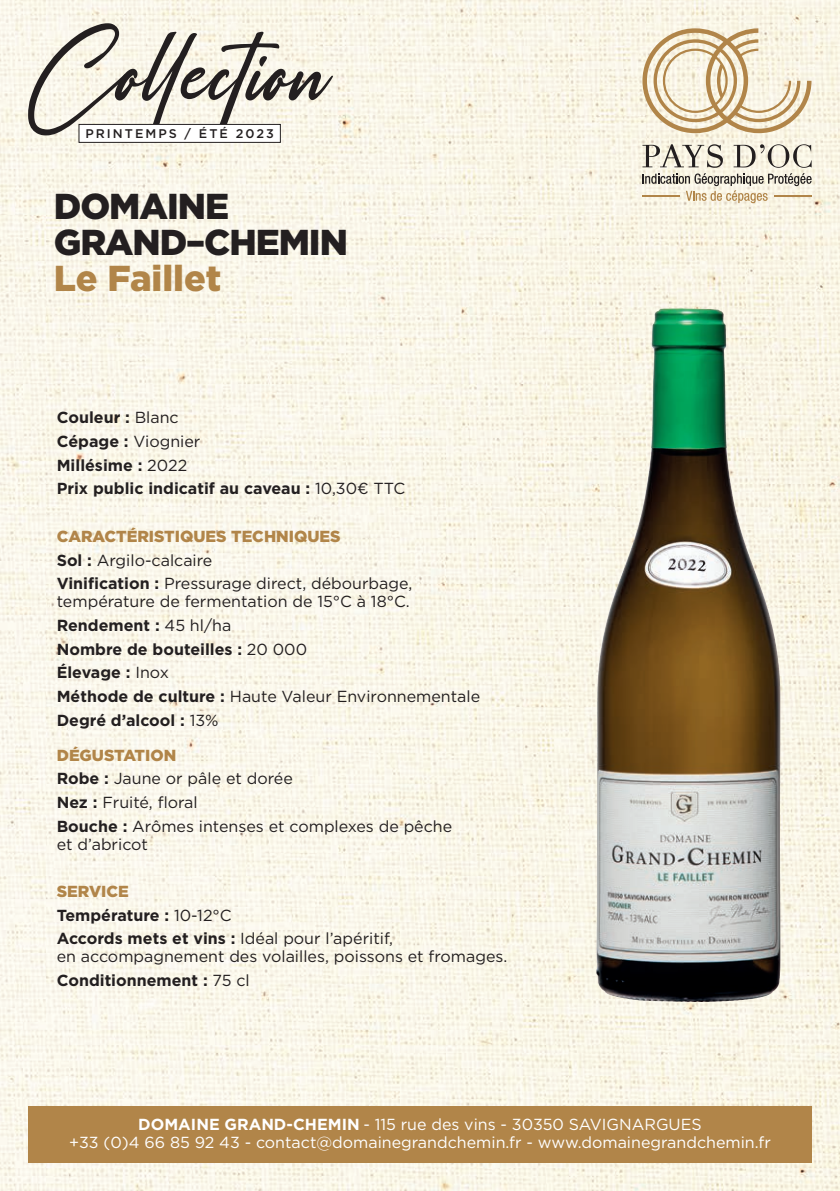
<style>
.page{position:relative;width:840px;height:1191px;background:#fff}
.page>*{position:absolute;margin:0;border:0;box-sizing:border-box;transform-origin:0 0}
.t1{font:138.4px "Rosellinda Alyamore";color:#231f20}
.t2{font:900 36px/36px "Gotham";letter-spacing:-.03em;color:#231f20}
.t3{font:900 36px "Gotham";color:#b18549}
.t4{font:16px/23.6px "Gotham";color:#231f20}
.t5{font:700 16px/23.6px "Gotham";color:#231f20}
.t6{font:16px/18px "Gotham";color:#fff;text-align:center}
.t7{font:500 12.6px "Gotham";letter-spacing:.16em;color:#231f20}
.s1{font-weight:400}
.s2{font-weight:900;color:#b18549}
.s3{font-weight:700}
</style>
<div class="page">
<img style="left:0;top:0;width:839px;height:1191px">
<svg style="left:642px;top:28px;width:169px;height:105px;background:#e6d8bd"></svg>
<svg style="left:642px;top:144px;width:169px;height:59px;background:#d3cdbd"></svg>
<hr style="left:642px;top:196px;width:37px;height:1px;background:#b18549">
<hr style="left:774px;top:196px;width:37px;height:1px;background:#b18549">
<div style="left:79px;top:124px;width:201px;height:18px;background:#fff"></div>
<div style="left:79px;top:124px;width:201px;height:19px;border:1px solid #231f20"></div>
<div style="left:28px;top:1106px;width:783px;height:56px;background:#b18549"></div>
<img style="left:637px;top:308px;width:43px;height:219px">
<h1 class="t1" style="left:28px;top:-5px;width:304px">Collection</h1>
<p class="t7" style="left:85px;top:125px;width:190px">PRINTEMPS / ÉTÉ 2023</p>
<h2 class="t2" style="left:54px;top:188px;width:295px">DOMAINE<br>GRAND–CHEMIN</h2>
<h2 class="t3" style="left:54px;top:253px;width:169px">Le Faillet</h2>
<p class="t5" style="left:57px;top:406px;width:350px">Couleur : <span class="s1">Blanc<br></span>Cépage : <span class="s1">Viognier<br></span>Millésime : <span class="s1">2022<br></span>Prix public indicatif au caveau : <span class="s1">10,30€ TTC</span></p>
<p class="t4" style="left:57px;top:524px;width:357px"><span class="s2">CARACTÉRISTIQUES TECHNIQUES<br></span><span class="s3">Sol :</span> Argilo-calcaire<br><span class="s3">Vinification :</span> Pressurage direct, débourbage,</p>
<p class="t4" style="left:57px;top:589px;width:425px">température de fermentation de 15°C à 18°C.<br><span class="s3">Rendement :</span> 45 hl/ha<br><span class="s3">Nombre de bouteilles :</span> 20 000<br><span class="s3">Élevage :</span> Inox<br><span class="s3">Méthode de culture :</span> Haute Valeur Environnementale<br><span class="s3">Degré d’alcool :</span> 13%</p>
<p class="t4" style="left:57px;top:743px;width:397px"><span class="s2">DÉGUSTATION<br></span><span class="s3">Robe :</span> Jaune or pâle et dorée<br><span class="s3">Nez :</span> Fruité, floral<br><span class="s3">Bouche :</span> Arômes intenses et complexes de pêche</p>
<p class="t4" style="left:57px;top:832px;width:93px">et d’abricot</p>
<p class="t5" style="left:57px;top:879px;width:338px"><span class="s2">SERVICE<br></span>Température : <span class="s1">10-12°C<br></span>Accords mets et vins : <span class="s1">Idéal pour l’apéritif,</span></p>
<p class="t4" style="left:57px;top:944px;width:452px">en accompagnement des volailles, poissons et fromages.<br><span class="s3">Conditionnement :</span> 75 cl</p>
<p class="t6" style="left:69px;top:1115px;width:702px"><span class="s3">DOMAINE GRAND-CHEMIN</span> - 115 rue des vins - 30350 SAVIGNARGUES<br>+33 (0)4 66 85 92 43 - contact@domainegrandchemin.fr - www.domainegrandchemin.fr</p>
</div>
